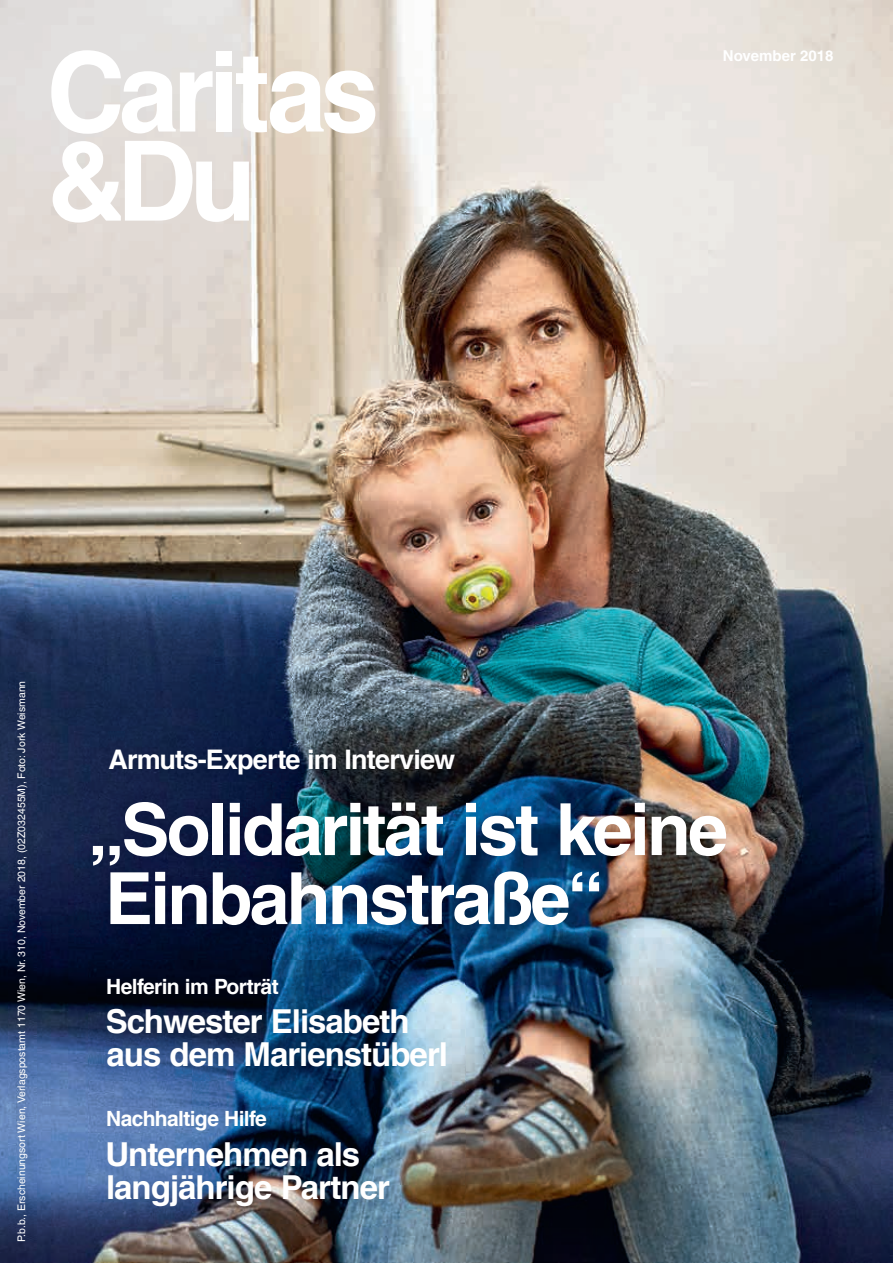
<style>
.page{position:relative;width:893px;height:1263px;background:#fff}
.page>*{position:absolute;margin:0;border:0;box-sizing:border-box;transform-origin:0 0}
.t1{font:700 72px/69px "Helvetica LT Com";letter-spacing:-.04em;color:#fff}
.t2{font:700 33px/33px "Helvetica LT Com";letter-spacing:-.03em;color:#fff}
.t3{font:700 27px "Helvetica LT Com";letter-spacing:-.03em;color:#fff}
.t4{font:700 21px "Helvetica LT Com";letter-spacing:-.03em;color:#fff}
.t5{font:700 15px "Helvetica LT Com";color:#fff}
.t6{font:10.5px "Helvetica LT Com";color:#fff}
</style>
<div class="page">
<img style="left:0;top:0;width:893px;height:1263px">
<img style="left:8px;top:672px;width:28px;height:578px">
<svg style="left:53px;top:141px;width:196px;height:82px"></svg>
<div style="left:217px;top:51px;width:15px;height:15px;background:#fff"></div>
<div style="left:217px;top:72px;width:15px;height:60px;background:#fff"></div>
<svg style="left:236px;top:57px;width:139px;height:76px"></svg>
<svg style="left:51px;top:50px;width:162px;height:84px"></svg>
<img style="left:75px;top:731px;width:669px;height:212px">
<img style="left:89px;top:961px;width:376px;height:263px">
<h3 class="t5" style="left:723px;top:47px;width:112px">November 2018</h3>
<p class="t6" style="left:15px;top:1242px;width:562px;rotate:-90deg">P.b.b., Erscheinungsort Wien, Verlagspostamt 1170 Wien, Nr. 310, November 2018, (02Z032455M), Foto: Jork Weismann</p>
<h3 class="t3" style="left:109px;top:743px;width:348px">Armuts-Experte im Interview</h3>
<h1 class="t1" style="left:88px;top:795px;width:641px">„Solidarität ist keine<br>Einbahnstraße“</h1>
<h3 class="t4" style="left:106px;top:974px;width:174px">Helferin im Porträt</h3>
<h2 class="t2" style="left:106px;top:1005px;width:344px">Schwester Elisabeth aus dem Marienstüberl</h2>
<h3 class="t4" style="left:106px;top:1106px;width:162px">Nachhaltige Hilfe</h3>
<h2 class="t2" style="left:105px;top:1138px;width:286px">Unternehmen als langjährige Partner</h2>
</div>
